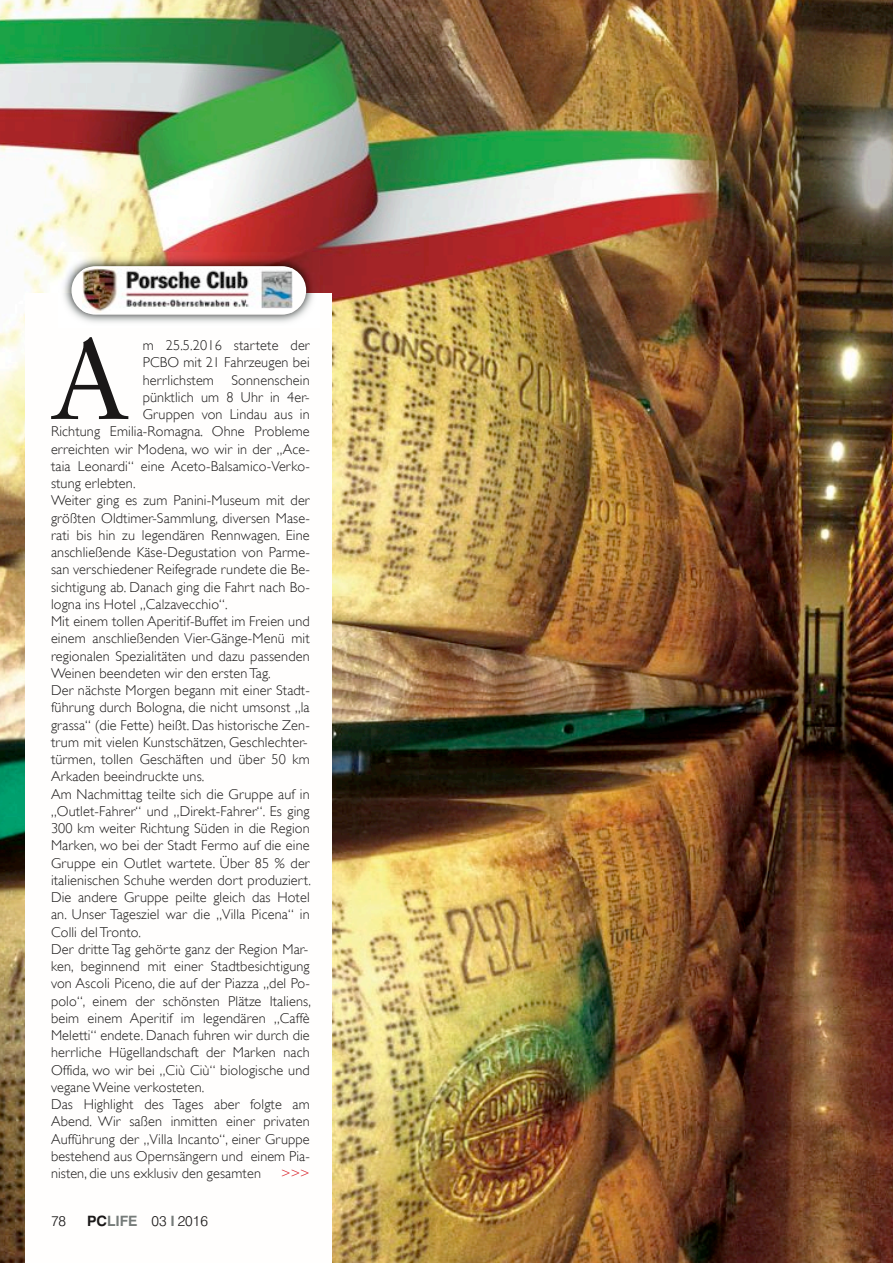
<style>
.page{position:relative;width:893px;height:1263px;background:#fff}
.page>*{position:absolute;margin:0;border:0;box-sizing:border-box;transform-origin:0 0}
.t1{font:112.8px "Sabon";color:#1a1818}
.t2{font:300 14.25px "Gill Sans";letter-spacing:.01em;color:#1a1818}
.t3{font:300 14.25px "Swiss 721 BT";color:#1a1818}
.t4{font:300 14.25px "Gill Sans";color:#d8222a}
.s1{font-weight:700}
.s2{font-weight:700;color:#757b79}
</style>
<div class="page">
<img style="left:0;top:0;width:893px;height:1263px">
<div style="left:26px;top:294px;width:306px;height:969px;background:#fffefd"></div>
<img style="left:892px;top:135px;width:1px;height:362px">
<img style="left:58px;top:253px;width:261px;height:70px">
<div style="left:71px;top:266px;width:235px;height:49px;background:#fffefd;border-radius:24px"></div>
<img style="left:82px;top:268px;width:210px;height:44px">
<h1 class="t1" style="left:49px;top:313px;width:83px">A</h1>
<p class="t2" style="left:143px;top:337px;width:168px">m 25.5.2016 startete der</p>
<p class="t2" style="left:143px;top:354px;width:168px">PCBO mit 21 Fahrzeugen bei</p>
<p class="t2" style="left:143px;top:372px;width:168px">herrlichstem Sonnenschein</p>
<p class="t2" style="left:143px;top:389px;width:168px">pünktlich um 8 Uhr in 4er-</p>
<p class="t2" style="left:143px;top:406px;width:168px">Gruppen von Lindau aus in</p>
<p class="t2" style="left:51px;top:423px;width:260px">Richtung Emilia-Romagna. Ohne Probleme</p>
<p class="t2" style="left:51px;top:441px;width:260px">erreichten wir Modena, wo wir in der „Ace-</p>
<p class="t2" style="left:51px;top:458px;width:260px">taia Leonardi“ eine Aceto-Balsamico-Verko-</p>
<p class="t2" style="left:51px;top:475px;width:86px">stung erlebten.</p>
<p class="t2" style="left:51px;top:492px;width:260px">Weiter ging es zum Panini-Museum mit der</p>
<p class="t2" style="left:51px;top:510px;width:260px">größten Oldtimer-Sammlung, diversen Mase-</p>
<p class="t2" style="left:51px;top:527px;width:260px">rati bis hin zu legendären Rennwagen. Eine</p>
<p class="t2" style="left:51px;top:544px;width:260px">anschließende Käse-Degustation von Parme-</p>
<p class="t2" style="left:51px;top:561px;width:260px">san verschiedener Reifegrade rundete die Be-</p>
<p class="t2" style="left:51px;top:579px;width:260px">sichtigung ab. Danach ging die Fahrt nach Bo-</p>
<p class="t2" style="left:51px;top:596px;width:178px">logna ins Hotel „Calzavecchio“.</p>
<p class="t2" style="left:51px;top:613px;width:260px">Mit einem tollen Aperitif-Buffet im Freien und</p>
<p class="t2" style="left:51px;top:630px;width:260px">einem anschließenden Vier-Gänge-Menü mit</p>
<p class="t2" style="left:51px;top:648px;width:260px">regionalen Spezialitäten und dazu passenden</p>
<p class="t2" style="left:51px;top:665px;width:221px">Weinen beendeten wir den erstenTag.</p>
<p class="t2" style="left:51px;top:682px;width:260px">Der nächste Morgen begann mit einer Stadt-</p>
<p class="t2" style="left:51px;top:699px;width:260px">führung durch Bologna, die nicht umsonst „la</p>
<p class="t2" style="left:51px;top:717px;width:260px">grassa“ (die Fette) heißt. Das historische Zen-</p>
<p class="t2" style="left:51px;top:734px;width:258px">trum mit vielen Kunstschätzen, Geschlechter-</p>
<p class="t2" style="left:51px;top:751px;width:260px">türmen, tollen Geschäften und über 50 km</p>
<p class="t2" style="left:51px;top:768px;width:155px">Arkaden beeindruckte uns.</p>
<p class="t2" style="left:51px;top:786px;width:260px">Am Nachmittag teilte sich die Gruppe auf in</p>
<p class="t2" style="left:51px;top:803px;width:260px">„Outlet-Fahrer“ und „Direkt-Fahrer“. Es ging</p>
<p class="t2" style="left:51px;top:820px;width:260px">300 km weiter Richtung Süden in die Region</p>
<p class="t2" style="left:51px;top:837px;width:260px">Marken, wo bei der Stadt Fermo auf die eine</p>
<p class="t2" style="left:51px;top:855px;width:260px">Gruppe ein Outlet wartete. Über 85 % der</p>
<p class="t2" style="left:51px;top:872px;width:261px">italienischen Schuhe werden dort produziert.</p>
<p class="t2" style="left:51px;top:889px;width:260px">Die andere Gruppe peilte gleich das Hotel</p>
<p class="t2" style="left:51px;top:906px;width:260px">an. Unser Tagesziel war die „Villa Picena“ in</p>
<p class="t2" style="left:51px;top:924px;width:92px">Colli delTronto.</p>
<p class="t2" style="left:51px;top:941px;width:259px">Der dritte Tag gehörte ganz der Region Mar-</p>
<p class="t2" style="left:51px;top:958px;width:260px">ken, beginnend mit einer Stadtbesichtigung</p>
<p class="t2" style="left:51px;top:975px;width:260px">von Ascoli Piceno, die auf der Piazza „del Po-</p>
<p class="t2" style="left:51px;top:993px;width:261px">polo“, einem der schönsten Plätze Italiens,</p>
<p class="t2" style="left:51px;top:1010px;width:260px">beim einem Aperitif im legendären „Caffè</p>
<p class="t2" style="left:51px;top:1027px;width:260px">Meletti“ endete. Danach fuhren wir durch die</p>
<p class="t2" style="left:51px;top:1044px;width:260px">herrliche Hügellandschaft der Marken nach</p>
<p class="t2" style="left:51px;top:1062px;width:260px">Offida, wo wir bei „Ciù Ciù“ biologische und</p>
<p class="t2" style="left:51px;top:1079px;width:155px">vegane Weine verkosteten.</p>
<p class="t2" style="left:51px;top:1096px;width:260px">Das Highlight des Tages aber folgte am</p>
<p class="t2" style="left:51px;top:1113px;width:260px">Abend. Wir saßen inmitten einer privaten</p>
<p class="t2" style="left:51px;top:1131px;width:260px">Aufführung der „Villa Incanto“, einer Gruppe</p>
<p class="t2" style="left:51px;top:1148px;width:260px">bestehend aus Opernsängern und einem Pia-</p>
<p class="t2" style="left:51px;top:1165px;width:211px">nisten, die uns exklusiv den gesamten</p>
<p class="t4" style="left:281px;top:1165px;width:30px">&gt;&gt;&gt;</p>
<p class="t3" style="left:51px;top:1213px;width:17px">78</p>
<p class="t3" style="left:87px;top:1213px;width:122px"><span class="s1">PC</span><span class="s2">LIFE</span> 03 <span class="s2">I</span> 2016</p>
</div>
